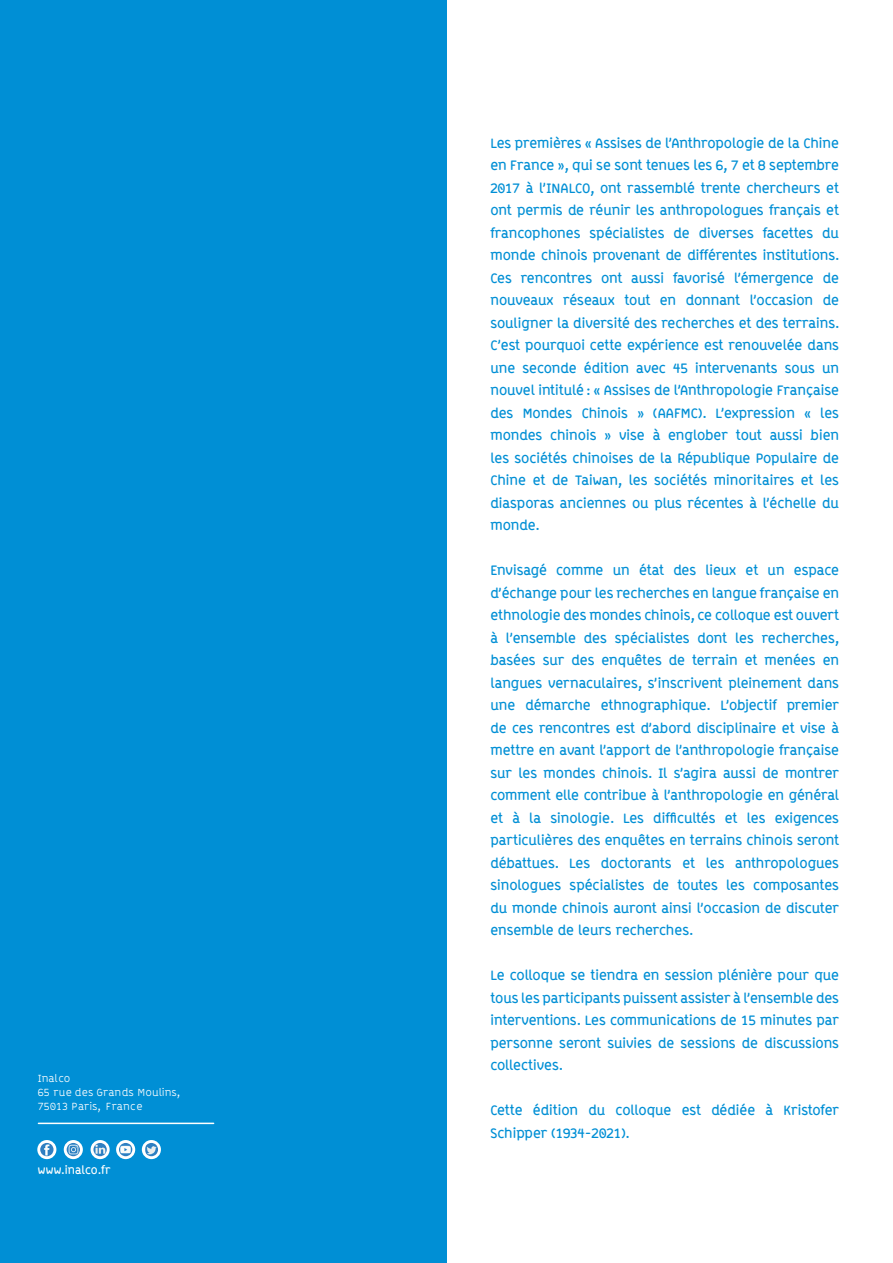
<style>
.page{position:relative;width:893px;height:1263px;background:#fff}
.page>*{position:absolute;margin:0;border:0;box-sizing:border-box;transform-origin:0 0}
.t1{font:700 13.5px/22.5px "ABB Line";color:#008fd5;text-align:justify}
.t2{font:700 11.25px "ABB Line";letter-spacing:.015em;color:#fff}
.t3{font:10.8px/14.2px "ABB Line";color:#fff}
</style>
<div class="page">
<div style="left:0;top:0;width:446px;height:1263px;background:#008fd5"></div>
<hr style="left:38px;top:1122px;width:176px;height:2px;background:#fff">
<svg style="left:64px;top:1140px;width:19px;height:19px"></svg>
<svg style="left:38px;top:1140px;width:18px;height:19px"></svg>
<svg style="left:91px;top:1140px;width:19px;height:19px"></svg>
<svg style="left:116px;top:1140px;width:19px;height:19px"></svg>
<svg style="left:142px;top:1140px;width:19px;height:19px"></svg>
<p class="t3" style="left:38px;top:1071px;width:144px">Inalco<br>65 rue des Grands Moulins,<br>75013 Paris, France</p>
<p class="t2" style="left:38px;top:1164px;width:74px">www.inalco.fr</p>
<p class="t1" style="left:490px;top:132px;width:350px">Les premières « Assises de l’Anthropologie de la Chine en France », qui se sont tenues les 6, 7 et 8 septembre 2017 à l’INALCO, ont rassemblé trente chercheurs et ont permis de réunir les anthropologues français et francophones spécialistes de diverses facettes du monde chinois provenant de différentes institutions.<br>Ces rencontres ont aussi favorisé l’émergence de nouveaux réseaux tout en donnant l’occasion de souligner la diversité des recherches et des terrains.<br>C’est pourquoi cette expérience est renouvelée dans une seconde édition avec 45 intervenants sous un nouvel intitulé : « Assises de l’Anthropologie Française des Mondes Chinois » (AAFMC). L’expression « les mondes chinois » vise à englober tout aussi bien les sociétés chinoises de la République Populaire de Chine et de Taiwan, les sociétés minoritaires et les diasporas anciennes ou plus récentes à l’échelle du monde.</p>
<p class="t1" style="left:490px;top:559px;width:350px">Envisagé comme un état des lieux et un espace d’échange pour les recherches en langue française en ethnologie des mondes chinois, ce colloque est ouvert à l’ensemble des spécialistes dont les recherches, basées sur des enquêtes de terrain et menées en langues vernaculaires, s’inscrivent pleinement dans une démarche ethnographique. L’objectif premier de ces rencontres est d’abord disciplinaire et vise à mettre en avant l’apport de l’anthropologie française sur les mondes chinois. Il s’agira aussi de montrer comment elle contribue à l’anthropologie en général et à la sinologie. Les difficultés et les exigences particulières des enquêtes en terrains chinois seront débattues. Les doctorants et les anthropologues sinologues spécialistes de toutes les composantes du monde chinois auront ainsi l’occasion de discuter ensemble de leurs recherches.</p>
<p class="t1" style="left:490px;top:964px;width:350px">Le colloque se tiendra en session plénière pour que tous les participants puissent assister à l’ensemble des interventions. Les communications de 15 minutes par personne seront suivies de sessions de discussions collectives.</p>
<p class="t1" style="left:490px;top:1099px;width:350px">Cette édition du colloque est dédiée à Kristofer<br>Schipper (1934-2021).</p>
</div>
